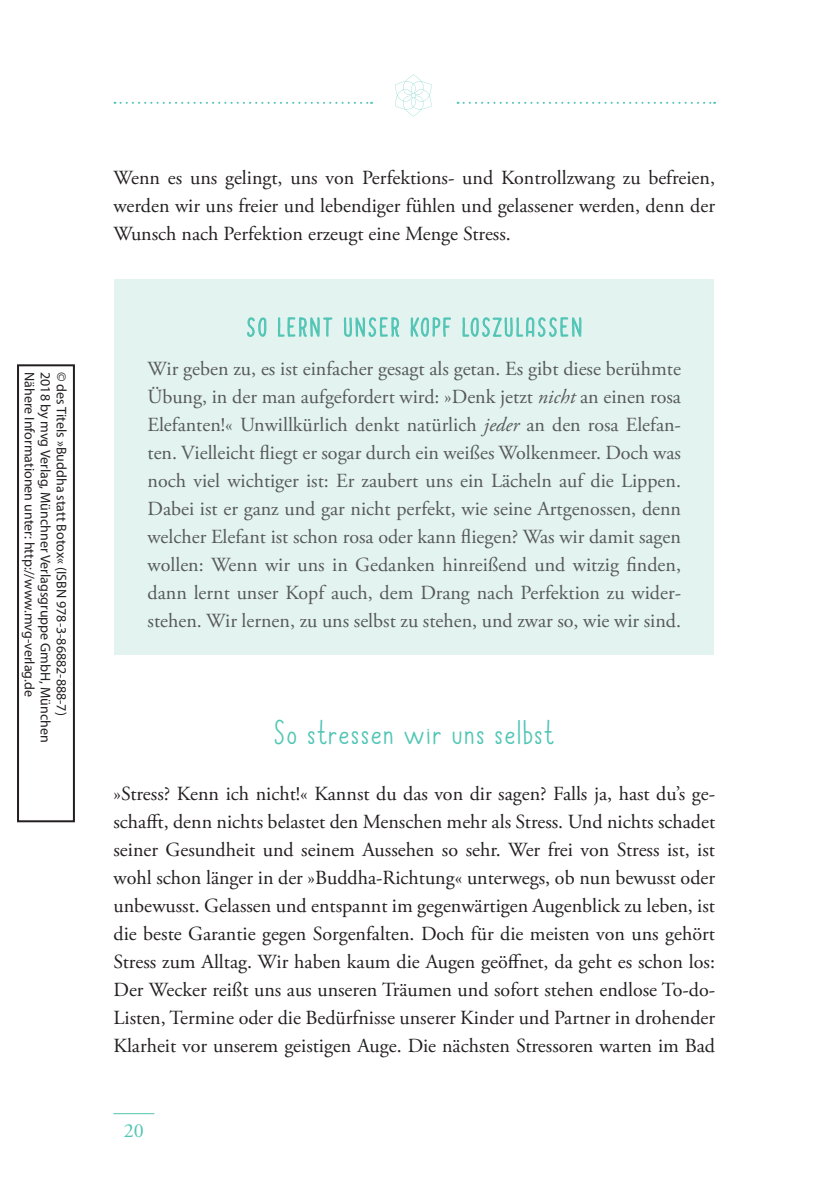
<style>
.page{position:relative;width:840px;height:1191px;background:#fff}
.page>*{position:absolute;margin:0;border:0;box-sizing:border-box;transform-origin:0 0}
.t1{font:32px "Always Together";letter-spacing:.065em;color:#51c5b5}
.t2{font:24px "Always Together";letter-spacing:.14em;color:#51c5b5}
.t3{font:20px/28px "Adobe Garamond Pro";color:#231f20;text-align:justify}
.t4{font:20px/28px "Adobe Garamond Pro";color:#57585a;text-align:justify}
.t5{font:20px "Adobe Garamond Pro";color:#51c5b5}
.t6{font:14px "Myriad Pro";color:#231f20}
.s1{font-style:italic}
</style>
<div class="page">
<svg style="left:395px;top:74px;width:36px;height:42px"></svg>
<svg style="left:114px;top:102px;width:258px;height:2px"></svg>
<svg style="left:457px;top:102px;width:257px;height:2px"></svg>
<hr style="left:113px;top:1113px;width:41px;height:1px;background:#51c5b5">
<div style="left:114px;top:279px;width:599px;height:70px;background:#e2f3f0"></div>
<div style="left:114px;top:347px;width:599px;height:308px;background:#e2f3f0"></div>
<svg style="left:247px;top:317px;width:19px;height:20px"></svg>
<svg style="left:278px;top:317px;width:54px;height:20px"></svg>
<svg style="left:344px;top:317px;width:55px;height:20px"></svg>
<svg style="left:410px;top:317px;width:40px;height:20px"></svg>
<svg style="left:462px;top:317px;width:119px;height:20px"></svg>
<div style="left:17px;top:364px;width:58px;height:458px;border:2px solid #231f20"></div>
<p class="t6" style="left:38px;top:372px;width:326px;rotate:90deg">Nähere Informationen unter: http://www.mvg-verlag.de</p>
<p class="t6" style="left:54px;top:372px;width:372px;rotate:90deg">2018 by mvg Verlag, Münchner Verlagsgruppe GmbH, München</p>
<p class="t6" style="left:70px;top:372px;width:345px;rotate:90deg">© des Titels »Buddha statt Botox« (ISBN 978-3-86882-888-7)</p>
<p class="t3" style="left:113px;top:164px;width:602px">Wenn es uns gelingt, uns von Perfektions- und Kontrollzwang zu befreien, werden wir uns freier und lebendiger fühlen und gelassener werden, denn der Wunsch nach Perfektion erzeugt eine Menge Stress.</p>
<p class="t2" style="left:247px;top:308px;width:336px">SO LERNT UNSER KOPF LOSZULASSEN</p>
<p class="t4" style="left:147px;top:355px;width:534px">Wir geben zu, es ist einfacher gesagt als getan. Es gibt diese berühmte Übung, in der man aufgefordert wird: »Denk jetzt <span class="s1">nicht</span> an einen rosa Elefanten!« Unwillkürlich denkt natürlich <span class="s1">jeder</span> an den rosa Elefan&shy;ten. Vielleicht fliegt er sogar durch ein weißes Wolkenmeer. Doch was noch viel wichtiger ist: Er zaubert uns ein Lächeln auf die Lippen.<br>Dabei ist er ganz und gar nicht perfekt, wie seine Artgenossen, denn welcher Elefant ist schon rosa oder kann fliegen? Was wir damit sagen wollen: Wenn wir uns in Gedanken hinreißend und witzig finden, dann lernt unser Kopf auch, dem Drang nach Perfektion zu wider&shy;stehen. Wir lernen, zu uns selbst zu stehen, und zwar so, wie wir sind.</p>
<h1 class="t1" style="left:274px;top:707px;width:281px">So stressen wir uns selbst</h1>
<p class="t3" style="left:113px;top:780px;width:603px">»Stress? Kenn ich nicht!« Kannst du das von dir sagen? Falls ja, hast du’s ge&shy;schafft, denn nichts belastet den Menschen mehr als Stress. Und nichts schadet seiner Gesundheit und seinem Aussehen so sehr. Wer frei von Stress ist, ist wohl schon länger in der »Buddha-Richtung« unterwegs, ob nun bewusst oder unbewusst. Gelassen und entspannt im gegenwärtigen Augenblick zu leben, ist die beste Garantie gegen Sorgenfalten. Doch für die meisten von uns gehört Stress zum Alltag. Wir haben kaum die Augen geöffnet, da geht es schon los:<br>Der Wecker reißt uns aus unseren Träumen und sofort stehen endlose To-do-Listen, Termine oder die Bedürfnisse unserer Kinder und Partner in drohender Klarheit vor unserem geistigen Auge. Die nächsten Stressoren warten im Bad</p>
<p class="t5" style="left:124px;top:1118px;width:21px">20</p>
</div>
